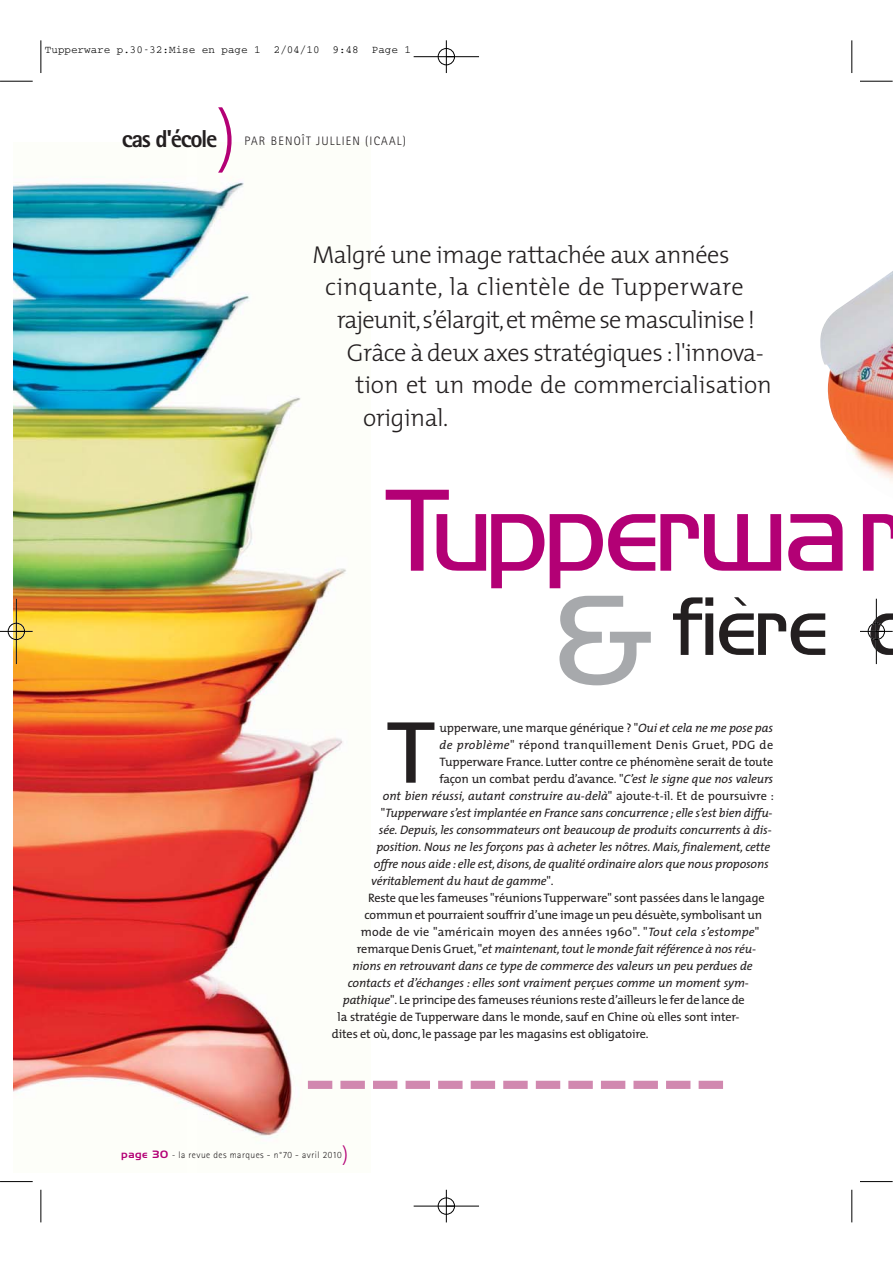
<style>
.page{position:relative;width:893px;height:1263px;background:#fff}
.page>*{position:absolute;margin:0;border:0;box-sizing:border-box;transform-origin:0 0}
.t1{font:114.15px "Hancock Park Light Laser";color:#a7a9ac}
.t2{font:104.1px "Hancock Park Light Laser";letter-spacing:-.01em;color:#b30075}
.t3{font:77.4px "Hancock Park Light Laser";color:#231f20}
.t4{font:76.35px "Hancock Park Light Laser";color:#231f20}
.t5{font:300 68.1px "The Mix";color:#b30075}
.t6{font:300 24.45px "The Mix";letter-spacing:-.02em;color:#231f20}
.t7{font:300 24.45px "The Mix";letter-spacing:.01em;color:#231f20}
.t8{font:800 24.45px "Rotis Sans Serif";letter-spacing:-.055em;color:#231f20}
.t9{font:italic 12.3px "The Mix";letter-spacing:-.015em;color:#231f20}
.t10{font:12.3px "The Mix";letter-spacing:-.015em;color:#231f20}
.t11{font:12.3px "The Mix";letter-spacing:.015em;color:#231f20}
.t12{font:12.3px "The Mix";letter-spacing:.03em;color:#231f20}
.t13{font:300 12.3px "Rotis Sans Serif";letter-spacing:.095em;color:#231f20}
.t14{font:10.95px "Courier";color:#000}
.t15{font:300 9.6px "Rotis Sans Serif";letter-spacing:.05em;color:#231f20}
.s1{font-style:italic}
.s2{font-style:normal}
.s3{font-family:"Hancock Park Laser";font-weight:400;color:#b30075}
.s4{font-family:"The Mix"}
.s5{font-family:"The Mix";font-size:20.4px;color:#b30075}
</style>
<div class="page">
<img style="left:14px;top:177px;width:351px;height:964px">
<img style="left:820px;top:271px;width:73px;height:165px">
<svg style="left:332px;top:1081px;width:367px;height:8px"></svg>
<div style="left:308px;top:1081px;width:24px;height:8px;background:#d188af"></div>
<div style="left:699px;top:1081px;width:24px;height:8px;background:#d188af"></div>
<hr style="left:41px;top:40px;width:1px;height:33px;background:#000">
<hr style="left:0;top:81px;width:33px;height:1px;background:#000">
<hr style="left:851px;top:40px;width:1px;height:33px;background:#000">
<hr style="left:860px;top:81px;width:32px;height:1px;background:#000">
<hr style="left:41px;top:1190px;width:1px;height:32px;background:#000">
<hr style="left:0;top:1181px;width:33px;height:1px;background:#000">
<hr style="left:851px;top:1190px;width:1px;height:32px;background:#000">
<hr style="left:860px;top:1181px;width:32px;height:1px;background:#000">
<div style="left:438px;top:1198px;width:17px;height:17px;border:1px solid #fff;border-radius:50%"></div>
<hr style="left:414px;top:56px;width:65px;height:1px;background:#000">
<hr style="left:414px;top:1206px;width:65px;height:1px;background:#000">
<hr style="left:16px;top:599px;width:1px;height:65px;background:#000">
<hr style="left:876px;top:599px;width:1px;height:65px;background:#000">
<hr style="left:446px;top:40px;width:1px;height:33px;background:#000">
<hr style="left:446px;top:1190px;width:1px;height:32px;background:#000">
<hr style="left:0;top:631px;width:33px;height:1px;background:#000">
<hr style="left:860px;top:631px;width:33px;height:1px;background:#000">
<div style="left:438px;top:48px;width:17px;height:17px;border:1px solid #000;border-radius:50%"></div>
<div style="left:438px;top:1198px;width:17px;height:16px;border:1px solid #000;border-radius:50%"></div>
<div style="left:8px;top:623px;width:17px;height:17px;border:1px solid #000;border-radius:50%"></div>
<div style="left:868px;top:623px;width:17px;height:17px;border:1px solid #000;border-radius:50%"></div>
<p class="t14" style="left:45px;top:46px;width:368px">Tupperware p.30-32:Mise en page 1 2/04/10 9:48 Page 1</p>
<h3 class="t5" style="left:216px;top:110px;width:22px">)</h3>
<h3 class="t8" style="left:122px;top:130px;width:97px">cas d'école</h3>
<p class="t13" style="left:244px;top:137px;width:163px">PAR BENOÎT JULLIEN (ICAAL)</p>
<h3 class="t6" style="left:312px;top:245px;width:419px">Malgré une image rattachée aux années</h3>
<h3 class="t7" style="left:325px;top:278px;width:420px">cinquante, la clientèle de Tupperware</h3>
<h3 class="t6" style="left:337px;top:310px;width:420px">rajeunit,s’élargit,et même se masculinise !</h3>
<h3 class="t6" style="left:347px;top:343px;width:418px">Grâce à deux axes stratégiques :l'innova-</h3>
<h3 class="t6" style="left:355px;top:376px;width:418px">tion et un mode de commercialisation</h3>
<h3 class="t6" style="left:363px;top:408px;width:87px">original.</h3>
<h2 class="t2" style="left:386px;top:492px;width:523px">Tupperwar</h2>
<h3 class="t4" style="left:673px;top:597px;width:244px">fière d</h3>
<h1 class="t1" style="left:559px;top:598px;width:97px">&amp;</h1>
<h3 class="t3" style="left:387px;top:724px;width:53px">T</h3>
<p class="t10" style="left:439px;top:722px;width:335px">upperware, une marque générique ? "<span class="s1">Oui et cela ne me pose pas</span></p>
<p class="t12" style="left:439px;top:739px;width:335px"><span class="s1">de problème</span>" répond tranquillement Denis Gruet, PDG de</p>
<p class="t10" style="left:439px;top:756px;width:335px">Tupperware France. Lutter contre ce phénomène serait de toute</p>
<p class="t10" style="left:439px;top:773px;width:335px">façon un combat perdu d’avance. "<span class="s1">C’est le signe que nos valeurs</span></p>
<p class="t9" style="left:383px;top:791px;width:393px">ont bien réussi, autant construire au-delà<span class="s2">" ajoute-t-il. Et de poursuivre :</span></p>
<p class="t9" style="left:381px;top:808px;width:393px"><span class="s2">"</span>Tupperware s’est implantée en France sans concurrence ; elle s’est bien diffu-</p>
<p class="t9" style="left:379px;top:825px;width:394px">sée. Depuis, les consommateurs ont beaucoup de produits concurrents à dis-</p>
<p class="t9" style="left:376px;top:842px;width:395px">position. Nous ne les forçons pas à acheter les nôtres. Mais, finalement, cette</p>
<p class="t9" style="left:374px;top:859px;width:396px">offre nous aide : elle est, disons, de qualité ordinaire alors que nous proposons</p>
<p class="t9" style="left:371px;top:876px;width:184px">véritablement du haut de gamme<span class="s2">".</span></p>
<p class="t10" style="left:368px;top:893px;width:398px">Reste que les fameuses "réunions Tupperware" sont passées dans le langage</p>
<p class="t10" style="left:365px;top:910px;width:399px">commun et pourraient souffrir d’une image un peu désuète, symbolisant un</p>
<p class="t11" style="left:361px;top:927px;width:400px">mode de vie "américain moyen des années 1960". "<span class="s1">Tout cela s’estompe</span>"</p>
<p class="t9" style="left:357px;top:944px;width:401px"><span class="s2">remarque Denis Gruet, "</span>et maintenant, tout le monde fait référence à nos réu-</p>
<p class="t9" style="left:352px;top:961px;width:402px">nions en retrouvant dans ce type de commerce des valeurs un peu perdues de</p>
<p class="t9" style="left:348px;top:978px;width:402px">contacts et d’échanges : elles sont vraiment perçues comme un moment sym-</p>
<p class="t10" style="left:343px;top:995px;width:403px"><span class="s1">pathique</span>". Le principe des fameuses réunions reste d’ailleurs le fer de lance de</p>
<p class="t10" style="left:338px;top:1012px;width:403px">la stratégie de Tupperware dans le monde, sauf en Chine où elles sont inter-</p>
<p class="t10" style="left:332px;top:1029px;width:318px">dites et où, donc, le passage par les magasins est obligatoire.</p>
<p class="t15" style="left:122px;top:1152px;width:228px"><span class="s3">page 30</span> <span class="s4">-</span> la revue des marques - n°70 - avril 2010<span class="s5">)</span></p>
</div>
